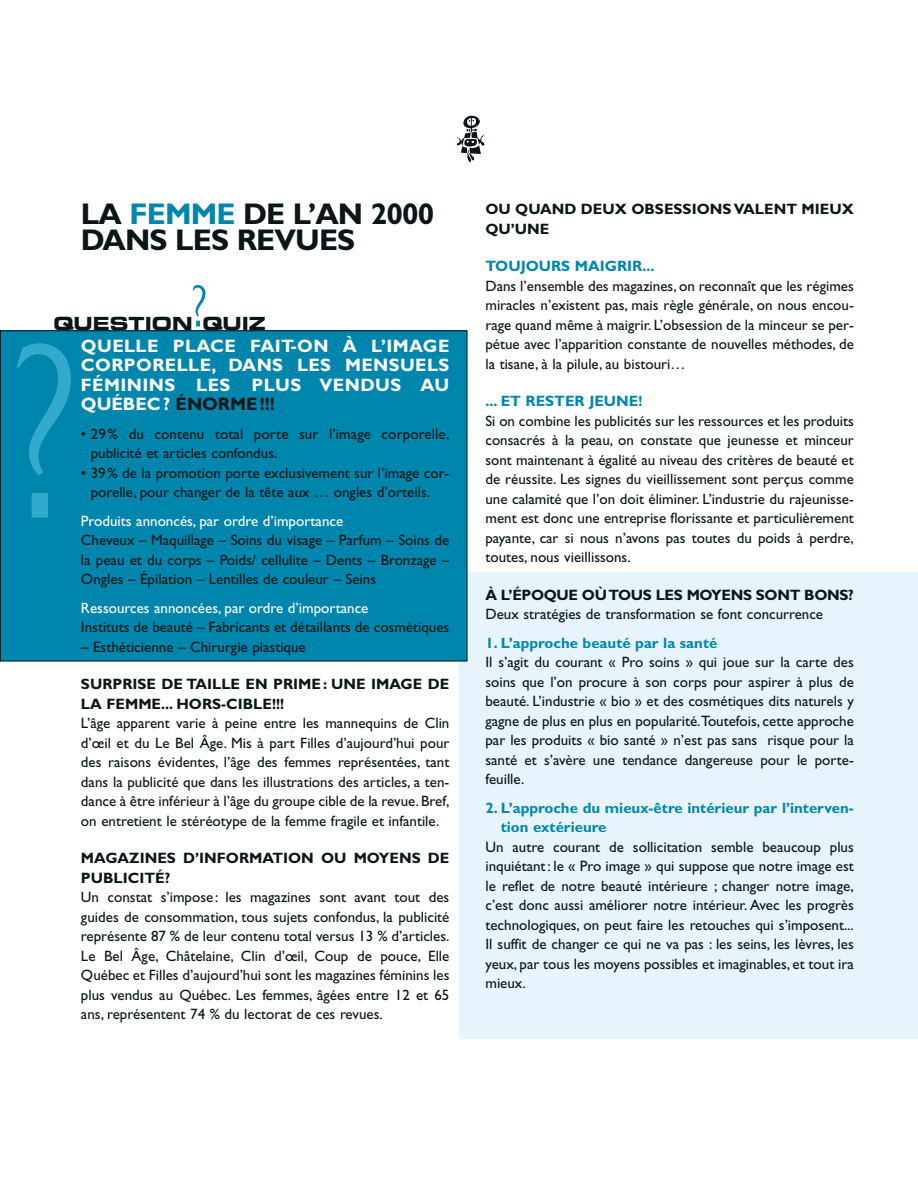
<style>
.page{position:relative;width:918px;height:1188px;background:#fff}
.page>*{position:absolute;margin:0;border:0;box-sizing:border-box;transform-origin:0 0}
.t1{font:300 252px "Gill Sans";color:#32aace}
.t2{font:300 60px "Gill Sans";color:#0086ad}
.t3{font:700 30px/25.5px "Gill Sans";letter-spacing:-.03em;color:#0a1617}
.t4{font:18.15px "Eurostile Bold Extended Two";color:#0a1617}
.t5{font:700 18px/19.5px "Gill Sans";letter-spacing:.02em;color:#fff;text-align:justify}
.t6{font:15px/19.5px "Gill Sans";color:#0a1617;text-align:justify}
.t7{font:700 15px/19.5px "Gill Sans";color:#0a1617}
.t8{font:700 15px/19.5px "Gill Sans";color:#0086ad}
.t9{font:15px "Gill Sans";color:#fff}
.t10{font:700 15px "Gill Sans";letter-spacing:-.02em;color:#0a1617}
.s1{color:#0086ad}
.s2{color:#0a1617}
</style>
<div class="page">
<div style="left:459px;top:573px;width:459px;height:466px;background:#e8f4fc"></div>
<div style="left:0;top:331px;width:467px;height:330px;background:#0086ad"></div>
<div style="left:0;top:330px;width:467px;height:331px;border:1px solid #0a1617"></div>
<svg style="left:457px;top:116px;width:27px;height:46px"></svg>
<h3 class="t3" style="left:81px;top:204px;width:355px">LA <span class="s1">FEMME</span> DE L’AN 2000<br>DANS LES REVUES</h3>
<h2 class="t2" style="left:191px;top:284px;width:18px">?</h2>
<p class="t4" style="left:53px;top:318px;width:214px">QUESTION QUIZ</p>
<h1 class="t1" style="left:10px;top:338px;width:72px">?</h1>
<p class="t5" style="left:81px;top:338px;width:370px">QUELLE PLACE FAIT-ON À L’IMAGE CORPORELLE, DANS LES MENSUELS FÉMININS LES PLUS VENDUS AU QUÉBEC? <span class="s2">ÉNORME!!!</span></p>
<p class="t6" style="left:91px;top:426px;width:360px;text-indent:-10px">• 29 % du contenu total porte sur l’image corporelle, publicité et articles confondus.</p>
<p class="t6" style="left:91px;top:465px;width:360px;text-indent:-10px">• 39% de la promotion porte exclusivement sur l’image cor&shy;porelle, pour changer de la tête aux … ongles d’orteils.</p>
<p class="t9" style="left:81px;top:515px;width:264px">Produits annoncés, par ordre d’importance</p>
<p class="t6" style="left:81px;top:532px;width:370px">Cheveux – Maquillage – Soins du visage – Parfum – Soins de la peau et du corps – Poids/ cellulite – Dents – Bronzage – Ongles – Épilation – Lentilles de couleur – Seins</p>
<p class="t9" style="left:81px;top:602px;width:289px">Ressources annoncées, par ordre d’importance</p>
<p class="t6" style="left:81px;top:619px;width:370px">Instituts de beauté – Fabricants et détaillants de cosmétiques</p>
<p class="t6" style="left:81px;top:639px;width:226px">– Esthéticienne – Chirurgie plastique</p>
<p class="t7" style="left:81px;top:676px;width:370px">SURPRISE DE TAILLE EN PRIME: UNE IMAGE DE<br>LA FEMME... HORS-CIBLE!!!</p>
<p class="t6" style="left:81px;top:715px;width:370px">L’âge apparent varie à peine entre les mannequins de Clin d’œil et du Le Bel Âge. Mis à part Filles d’aujourd’hui pour des raisons évidentes, l’âge des femmes représentées, tant dans la publicité que dans les illustrations des articles, a ten&shy;dance à être inférieur à l’âge du groupe cible de la revue. Bref, on entretient le stéréotype de la femme fragile et infantile.</p>
<p class="t7" style="left:81px;top:850px;width:370px">MAGAZINES D’INFORMATION OU MOYENS DE<br>PUBLICITÉ?</p>
<p class="t6" style="left:81px;top:889px;width:370px">Un constat s’impose: les magazines sont avant tout des guides de consommation, tous sujets confondus, la publicité représente 87 % de leur contenu total versus 13 % d’articles.<br>Le Bel Âge, Châtelaine, Clin d’œil, Coup de pouce, Elle Québec et Filles d’aujourd’hui sont les magazines féminins les plus vendus au Québec. Les femmes, âgées entre 12 et 65 ans, représentent 74 % du lectorat de ces revues.</p>
<p class="t7" style="left:485px;top:201px;width:370px">OU QUAND DEUX OBSESSIONS VALENT MIEUX<br>QU’UNE</p>
<p class="t8" style="left:485px;top:258px;width:171px">TOUJOURS MAIGRIR...</p>
<p class="t6" style="left:485px;top:277px;width:370px">Dans l’ensemble des magazines, on reconnaît que les régimes miracles n’existent pas, mais règle générale, on nous encou&shy;rage quand même à maigrir. L’obsession de la minceur se per&shy;pétue avec l’apparition constante de nouvelles méthodes, de la tisane, à la pilule, au bistouri…</p>
<p class="t8" style="left:485px;top:393px;width:159px">... ET RESTER JEUNE!</p>
<p class="t6" style="left:485px;top:412px;width:370px">Si on combine les publicités sur les ressources et les produits consacrés à la peau, on constate que jeunesse et minceur sont maintenant à égalité au niveau des critères de beauté et de réussite. Les signes du vieillissement sont perçus comme une calamité que l’on doit éliminer. L’industrie du rajeunisse&shy;ment est donc une entreprise florissante et particulièrement payante, car si nous n’avons pas toutes du poids à perdre, toutes, nous vieillissons.</p>
<p class="t10" style="left:485px;top:589px;width:370px">À L’ÉPOQUE OÙ TOUS LES MOYENS SONT BONS?</p>
<p class="t6" style="left:485px;top:606px;width:339px">Deux stratégies de transformation se font concurrence</p>
<p class="t8" style="left:485px;top:634px;width:233px">1. L’approche beauté par la santé</p>
<p class="t6" style="left:485px;top:654px;width:370px">Il s’agit du courant « Pro soins » qui joue sur la carte des soins que l’on procure à son corps pour aspirer à plus de beauté. L’industrie « bio » et des cosmétiques dits naturels y gagne de plus en plus en popularité.Toutefois, cette approche par les produits « bio santé » n’est pas sans risque pour la santé et s’avère une tendance dangereuse pour le porte&shy;feuille.</p>
<p class="t8" style="left:501px;top:799px;width:355px;text-indent:-15px">2. L’approche du mieux-être intérieur par l’interven&shy;tion extérieure</p>
<p class="t6" style="left:485px;top:838px;width:370px">Un autre courant de sollicitation semble beaucoup plus inquiétant: le « Pro image » qui suppose que notre image est le reflet de notre beauté intérieure ; changer notre image, c’est donc aussi améliorer notre intérieur. Avec les progrès technologiques, on peut faire les retouches qui s’imposent...<br>Il suffit de changer ce qui ne va pas : les seins, les lèvres, les yeux, par tous les moyens possibles et imaginables, et tout ira mieux.</p>
</div>
